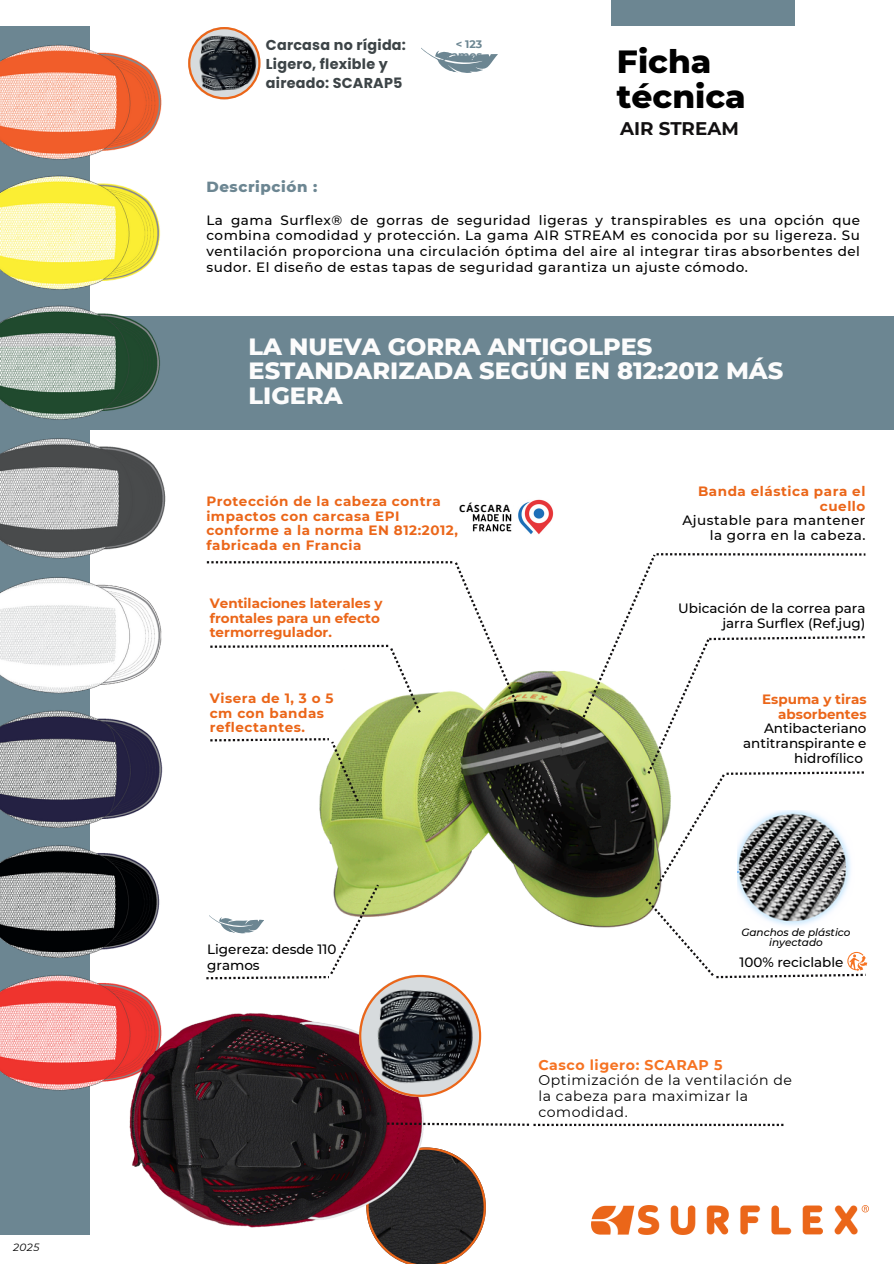
<style>
.page{position:relative;width:894px;height:1264px;background:#fff}
.page>*{position:absolute;margin:0;border:0;box-sizing:border-box;transform-origin:0 0}
.t1{font:800 32.7px/34.8px "Montserrat";color:#000}
.t2{font:800 24px/24.8px "Montserrat";color:#fcfcfc}
.t3{font:700 18.3px "Montserrat";color:#121011}
.t4{font:800 15px "Montserrat";letter-spacing:.04em;color:#6c8692}
.t5{font:700 14.25px/19px "Poppins";letter-spacing:.015em;color:#3d4447}
.t6{font:14.1px/15.8px "Montserrat";letter-spacing:.04em;color:#000}
.t7{font:500 13.5px/14.7px "Montserrat";color:#000;text-align:right}
.t8{font:700 13.5px/14.7px "Montserrat";letter-spacing:.04em;color:#eb6619}
.t9{font:500 13.5px/14.7px "Montserrat";letter-spacing:.04em;color:#000;text-align:right}
.t10{font:700 13.5px/14.7px "Montserrat";color:#eb6619}
.t11{font:700 10.8px/11.4px "Montserrat";color:#6c8692;text-align:right}
.t12{font:italic 500 10.5px/10.5px "Montserrat";color:#000;text-align:center}
.t13{font:italic 10.5px "Montserrat";color:#000}
.t14{font:700 9.9px "Open Sans";letter-spacing:.085em;color:#000}
.s1{font-weight:700;color:#eb6619}
.s2{font-weight:700;color:#f67322}
</style>
<div class="page">
<div style="left:5px;top:316px;width:888px;height:113px;background:#6c8692"></div>
<div style="left:0;top:26px;width:89px;height:1208px;background:#6c8692"></div>
<div style="left:610px;top:0;width:184px;height:26px;background:#6c8692"></div>
<img style="left:0;top:313px;width:160px;height:94px">
<img style="left:0;top:183px;width:161px;height:130px">
<img style="left:0;top:26px;width:162px;height:157px">
<img style="left:0;top:851px;width:160px;height:94px">
<img style="left:0;top:407px;width:196px;height:140px">
<img style="left:0;top:547px;width:162px;height:133px">
<img style="left:0;top:680px;width:163px;height:171px">
<img style="left:0;top:945px;width:145px;height:168px">
<img style="left:472px;top:514px;width:40px;height:18px">
<img style="left:518px;top:499px;width:36px;height:36px">
<img style="left:591px;top:1205px;width:277px;height:29px">
<img style="left:319px;top:670px;width:342px;height:258px">
<svg style="left:207px;top:561px;width:325px;height:240px"></svg>
<svg style="left:575px;top:553px;width:290px;height:336px"></svg>
<img style="left:737px;top:810px;width:117px;height:88px">
<svg style="left:645px;top:898px;width:222px;height:80px"></svg>
<svg style="left:374px;top:1147px;width:111px;height:116px"></svg>
<img style="left:111px;top:996px;width:319px;height:241px">
<svg style="left:206px;top:884px;width:275px;height:212px"></svg>
<svg style="left:387px;top:1122px;width:396px;height:3px"></svg>
<svg style="left:421px;top:47px;width:77px;height:26px"></svg>
<svg style="left:188px;top:27px;width:72px;height:72px"></svg>
<h4 class="t13" style="left:13px;top:1240px;width:28px">2025</h4>
<p class="t5" style="left:266px;top:35px;width:142px">Carcasa no rígida:<br>Ligero, flexible y aireado: SCARAP5</p>
<p class="t11" style="left:439px;top:38px;width:45px">&lt; 123 gramos</p>
<h1 class="t1" style="left:616px;top:44px;width:130px">Ficha técnica</h1>
<h3 class="t3" style="left:620px;top:118px;width:120px">AIR STREAM</h3>
<h4 class="t4" style="left:206px;top:177px;width:112px">Descripción :</h4>
<h4 class="t7" style="left:206px;top:212px;width:655px;line-height:15.8px;text-align:justify">La gama Surflex® de gorras de seguridad ligeras y transpirables es una opción que combina comodidad y protección. La gama AIR STREAM es conocida por su ligereza. Su ventilación proporciona una circulación óptima del aire al integrar tiras absorbentes del sudor. El diseño de estas tapas de seguridad garantiza un ajuste cómodo.</h4>
<h2 class="t2" style="left:248px;top:333px;width:536px">LA NUEVA GORRA ANTIGOLPES<br>ESTANDARIZADA SEGÚN EN 812:2012 MÁS<br>LIGERA</h2>
<p class="t8" style="left:206px;top:494px;width:253px">Protección de la cabeza contra impactos con carcasa EPI conforme a la norma EN 812:2012, fabricada en Francia</p>
<p class="t14" style="left:459px;top:501px;width:52px">CÁSCARA</p>
<p class="t9" style="left:682px;top:484px;width:184px"><span class="s1">Banda elástica para el cuello<br></span>Ajustable para mantener la gorra en la cabeza.</p>
<p class="t10" style="left:210px;top:596px;width:174px">Ventilaciones laterales y frontales para un efecto termorregulador.</p>
<p class="t7" style="left:678px;top:601px;width:189px">Ubicación de la correa para jarra Surflex (Ref.jug)</p>
<p class="t8" style="left:210px;top:691px;width:125px">Visera de 1, 3 o 5 cm con bandas reflectantes.</p>
<h4 class="t7" style="left:207px;top:941px;width:131px;line-height:15.8px;text-align:left">Ligereza: desde 110 gramos</h4>
<h4 class="t7" style="left:743px;top:691px;width:125px"><span class="s1">Espuma y tiras absorbentes<br></span>Antibacteriano antitranspirante e hidrofílico</h4>
<p class="t12" style="left:741px;top:926px;width:111px">Ganchos de plástico inyectado</p>
<p class="t7" style="left:739px;top:954px;width:106px">100% reciclable</p>
<p class="t6" style="left:538px;top:1056px;width:255px"><span class="s2">Casco ligero: SCARAP 5<br></span>Optimización de la ventilación de la cabeza para maximizar la comodidad.</p>
</div>
